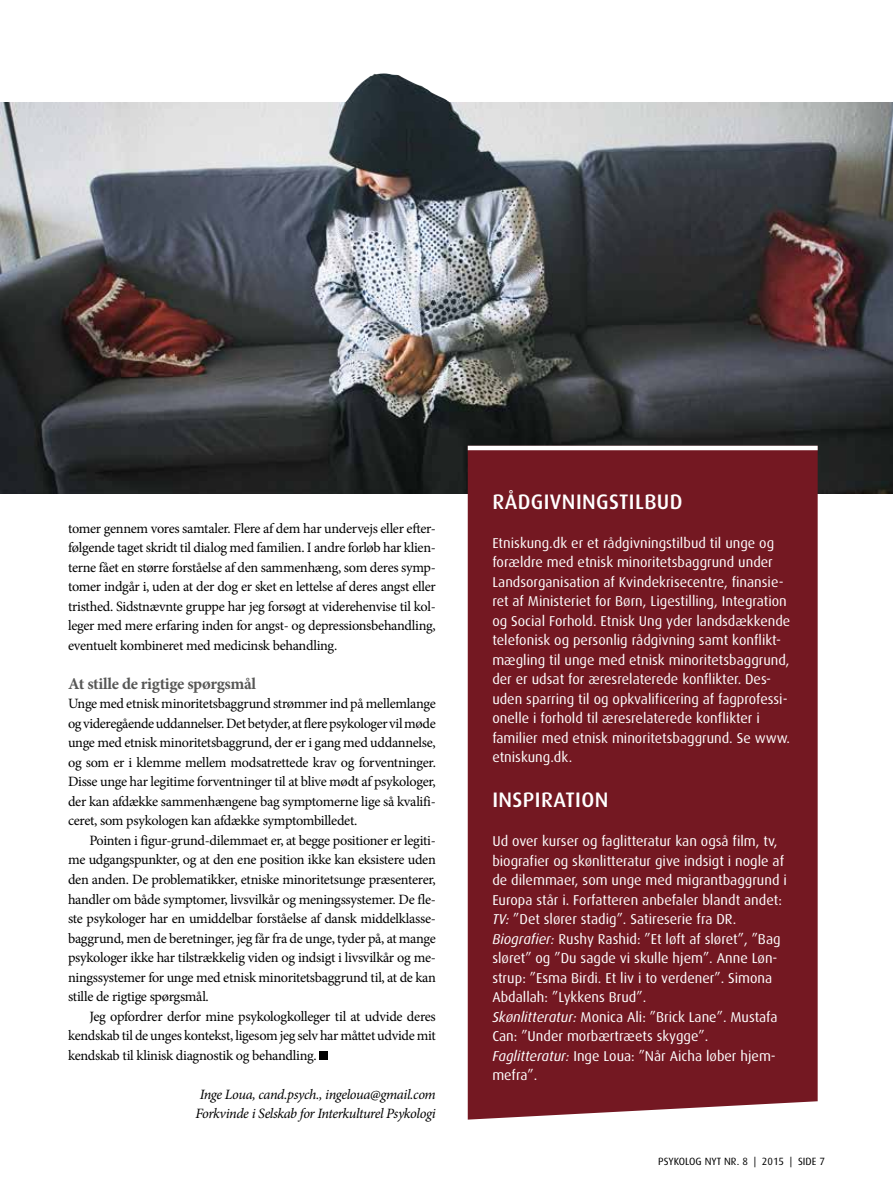
<style>
.page{position:relative;width:893px;height:1200px;background:#fff}
.page>*{position:absolute;margin:0;border:0;box-sizing:border-box;transform-origin:0 0}
.t1{font:500 21px "Dax";letter-spacing:.02em;color:#fff}
.t2{font:700 16.5px "Minion Pro";letter-spacing:-.02em;color:#575756}
.t3{font:14.25px/19.5px "Minion Pro";letter-spacing:-.02em;color:#000;text-align:justify}
.t4{font:14.25px/19.5px "Dax";color:#fff}
.t5{font:italic 14.25px/19.5px "Minion Pro";letter-spacing:-.03em;color:#000;text-align:center}
.t6{font:10.5px "Dax";color:#000}
.s1{font-style:italic}
</style>
<div class="page">
<img style="left:0;top:102px;width:893px;height:391px">
<div style="left:468px;top:450px;width:350px;height:669px;background:#741822"></div>
<div style="left:468px;top:445px;width:350px;height:5px;background:#fff"></div>
<div style="left:319px;top:1050px;width:9px;height:9px;background:#000"></div>
<img style="left:335px;top:73px;width:145px;height:75px">
<p class="t3" style="left:68px;top:518px;width:369px">tomer gennem vores samtaler. Flere af dem har undervejs eller efter&shy;følgende taget skridt til dialog med familien. I andre forløb har klien&shy;terne fået en større forståelse af den sammenhæng, som deres symp&shy;tomer indgår i, uden at der dog er sket en lettelse af deres angst eller tristhed. Sidstnævnte gruppe har jeg forsøgt at viderehenvise til kol&shy;leger med mere erfaring inden for angst- og depressionsbehandling, eventuelt kombineret med medicinsk behandling.</p>
<p class="t2" style="left:68px;top:671px;width:190px">At stille de rigtige spørgsmål</p>
<p class="t3" style="left:68px;top:694px;width:369px">Unge med etnisk minoritetsbaggrund strømmer ind på mellemlange og videregående uddannelser. Det betyder, at flere psykologer vil møde unge med etnisk minoritetsbaggrund, der er i gang med uddannelse, og som er i klemme mellem modsatrettede krav og forventninger.<br>Disse unge har legitime forventninger til at blive mødt af psykologer, der kan afdække sammenhængene bag symptomerne lige så kvalifi&shy;ceret, som psykologen kan afdække symptombilledet.</p>
<p class="t3" style="left:68px;top:830px;width:369px;text-indent:21px">Pointen i figur-grund-dilemmaet er, at begge positioner er legiti&shy;me udgangspunkter, og at den ene position ikke kan eksistere uden den anden. De problematikker, etniske minoritetsunge præsenterer, handler om både symptomer, livsvilkår og meningssystemer. De fle&shy;ste psykologer har en umiddelbar forståelse af dansk middelklasse&shy;baggrund, men de beretninger, jeg får fra de unge, tyder på, at mange psykologer ikke har tilstrækkelig viden og indsigt i livsvilkår og me&shy;ningssystemer for unge med etnisk minoritetsbaggrund til, at de kan stille de rigtige spørgsmål.</p>
<p class="t3" style="left:68px;top:1006px;width:369px;text-indent:21px">Jeg opfordrer derfor mine psykologkolleger til at udvide deres kendskab til de unges kontekst, ligesom jeg selv har måttet udvide mit kendskab til klinisk diagnostik og behandling.</p>
<p class="t5" style="left:195px;top:1084px;width:242px">Inge Loua, cand.psych., ingeloua@gmail.com<br>Forkvinde i Selskab for Interkulturel Psykologi</p>
<h1 class="t1" style="left:492px;top:489px;width:192px">RÅDGIVNINGSTILBUD</h1>
<p class="t4" style="left:492px;top:533px;width:300px">Etniskung.dk er et rådgivningstilbud til unge og forældre med etnisk minoritetsbaggrund under Landsorganisation af Kvindekrisecentre, finansie&shy;ret af Ministeriet for Børn, Ligestilling, Integration og Social Forhold. Etnisk Ung yder landsdækkende telefonisk og personlig rådgivning samt konflikt&shy;mægling til unge med etnisk minoritetsbaggrund, der er udsat for æresrelaterede konflikter. Des&shy;uden sparring til og opkvalificering af fagprofessi&shy;onelle i forhold til æresrelaterede konflikter i familier med etnisk minoritetsbaggrund. Se www. etniskung.dk.</p>
<h1 class="t1" style="left:492px;top:788px;width:117px">INSPIRATION</h1>
<p class="t4" style="left:492px;top:831px;width:296px">Ud over kurser og faglitteratur kan også film, tv, biografier og skønlitteratur give indsigt i nogle af de dilemmaer, som unge med migrantbaggrund i Europa står i. Forfatteren anbefaler blandt andet:<br><span class="s1">TV:</span> ”Det slører stadig”. Satireserie fra DR.<br><span class="s1">Biografier:</span> Rushy Rashid: ”Et løft af sløret”, ”Bag sløret” og ”Du sagde vi skulle hjem”. Anne Løn&shy;strup: ”Esma Birdi. Et liv i to verdener”. Simona Abdallah: ”Lykkens Brud”.<br><span class="s1">Skønlitteratur:</span> Monica Ali: ”Brick Lane”. Mustafa Can: ”Under morbærtræets skygge”.<br><span class="s1">Faglitteratur:</span> Inge Loua: ”Når Aicha løber hjem&shy;mefra”.</p>
<p class="t6" style="left:658px;top:1154px;width:168px">PSYKOLOG NYT NR. 8 | 2015 | SIDE 7</p>
</div>
